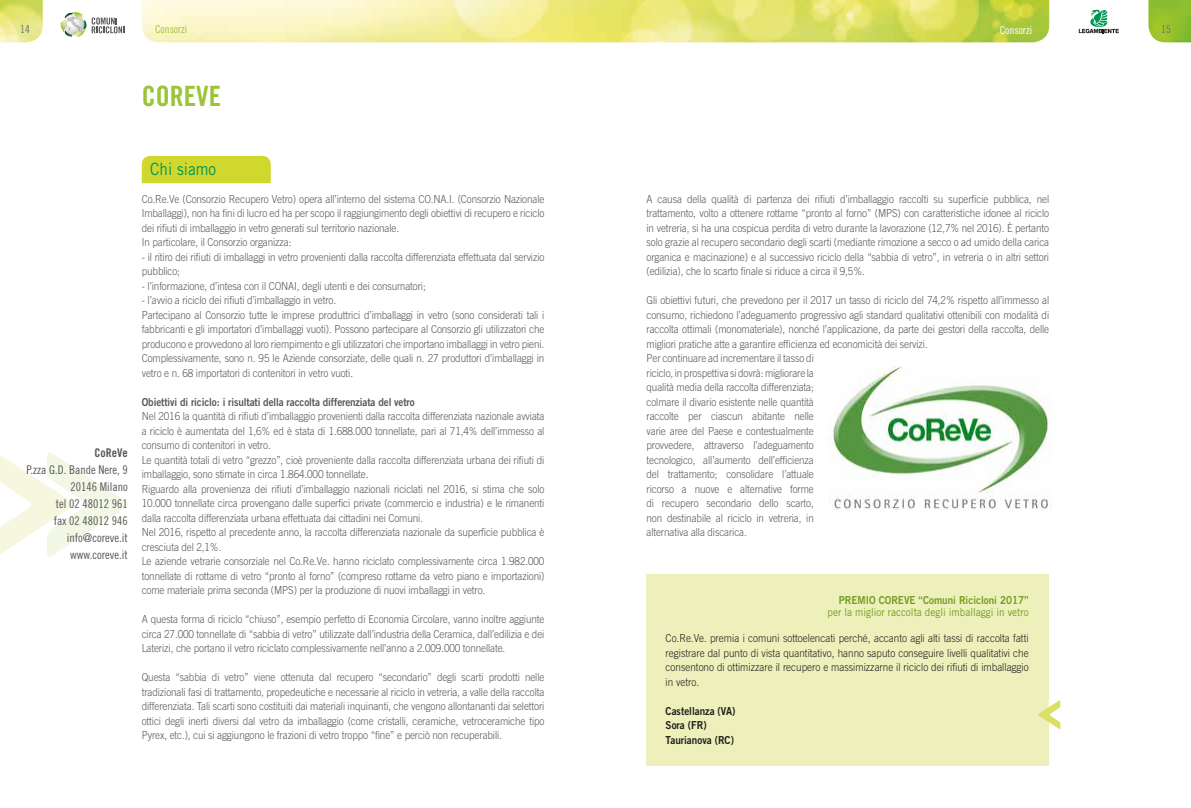
<style>
.page{position:relative;width:1191px;height:808px;background:#fff}
.page>*{position:absolute;margin:0;border:0;box-sizing:border-box;transform-origin:0 0}
.t1{font:28px "Trade Gothic Bold Cond Twenty";color:#9bc438}
.t2{font:17px "Trade Gothic";color:#009454;scale:.9 1}
.t3{font:12px/17px "Trade Gothic Cond Eighteen";color:#575756;text-align:right}
.t4{font:12px "Trade Gothic Bold Cond Twenty";color:#575756}
.t5{font:300 11px/14.5px "Trade Gothic";letter-spacing:-.01em;color:#575756;scale:.9 1}
.t6{font:300 11px/14.5px "Trade Gothic";color:#1d1d1b;text-align:justify;scale:.9 1}
.t7{font:11px "Trade Gothic Bold Two";letter-spacing:-.01em;color:#575756;scale:.9 1}
.t8{font:11px "Trade Gothic";color:#729d22;scale:.9 1}
.t9{font:11px/14.5px "Trade Gothic Bold Two";color:#1d1d1b;scale:.9 1}
.t10{font:11px "Trade Gothic Bold Two";color:#729d22;scale:.9 1}
.t11{font:11px "Trade Gothic Cond Eighteen";color:#9bc438}
.t12{font:11px "Trade Gothic Cond Eighteen";color:#fff}
.t13{font:11px "Trade Gothic Cond Eighteen";color:#70706f}
</style>
<div class="page">
<img style="left:142px;top:0;width:907px;height:42px">
<img style="left:1148px;top:0;width:43px;height:42px">
<img style="left:0;top:0;width:43px;height:42px">
<svg style="left:1078px;top:10px;width:40px;height:23px"></svg>
<svg style="left:60px;top:12px;width:64px;height:25px"></svg>
<div style="left:646px;top:574px;width:403px;height:191px;background:#edf0bb"></div>
<svg style="left:1038px;top:700px;width:22px;height:30px"></svg>
<div style="left:142px;top:156px;width:129px;height:27px;background:#d1d82d"></div>
<img style="left:828px;top:367px;width:224px;height:143px">
<svg style="left:0;top:452px;width:128px;height:105px"></svg>
<p class="t13" style="left:20px;top:23px;width:11px">14</p>
<p class="t11" style="left:155px;top:23px;width:34px">Consorzi</p>
<p class="t12" style="left:999px;top:24px;width:34px">Consorzi</p>
<p class="t13" style="left:1161px;top:23px;width:11px">15</p>
<h1 class="t1" style="left:142px;top:79px;width:81px">COREVE</h1>
<p class="t4" style="left:94px;top:446px;width:35px">CoReVe</p>
<p class="t3" style="left:26px;top:461px;width:103px">P.zza G.D. Bande Nere, 9<br>20146 Milano<br>tel 02 48012 961<br>fax 02 48012 946 info@coreve.it www.coreve.it</p>
<h2 class="t2" style="left:150px;top:159px;width:75px">Chi siamo</h2>
<p class="t5" style="left:142px;top:191px;width:449px">Co.Re.Ve (Consorzio Recupero Vetro) opera all’interno del sistema CO.NA.I. (Consorzio Nazionale Imballaggi), non ha fini di lucro ed ha per scopo il raggiungimento degli obiettivi di recupero e riciclo dei rifiuti di imballaggio in vetro generati sul territorio nazionale.<br>In particolare, il Consorzio organizza:</p>
<p class="t5" style="left:142px;top:249px;width:449px">- il ritiro dei rifiuti di imballaggi in vetro provenienti dalla raccolta differenziata effettuata dal servizio pubblico;</p>
<p class="t5" style="left:142px;top:278px;width:317px">- l’informazione, d’intesa con il CONAI, degli utenti e dei consumatori;</p>
<p class="t5" style="left:142px;top:293px;width:449px">- l’avvio a riciclo dei rifiuti d’imballaggio in vetro.<br>Partecipano al Consorzio tutte le imprese produttrici d’imballaggi in vetro (sono considerati tali i fabbricanti e gli importatori d’imballaggi vuoti). Possono partecipare al Consorzio gli utilizzatori che producono e provvedono al loro riempimento e gli utilizzatori che importano imballaggi in vetro pieni.<br>Complessivamente, sono n. 95 le Aziende consorziate, delle quali n. 27 produttori d’imballaggi in vetro e n. 68 importatori di contenitori in vetro vuoti.</p>
<p class="t7" style="left:142px;top:395px;width:305px">Obiettivi di riciclo: i risultati della raccolta differenziata del vetro</p>
<p class="t5" style="left:142px;top:409px;width:449px">Nel 2016 la quantità di rifiuti d’imballaggio provenienti dalla raccolta differenziata nazionale avviata a riciclo è aumentata del 1,6% ed è stata di 1.688.000 tonnellate, pari al 71,4% dell’immesso al consumo di contenitori in vetro.<br>Le quantità totali di vetro “grezzo”, cioè proveniente dalla raccolta differenziata urbana dei rifiuti di imballaggio, sono stimate in circa 1.864.000 tonnellate.<br>Riguardo alla provenienza dei rifiuti d’imballaggio nazionali riciclati nel 2016, si stima che solo 10.000 tonnellate circa provengano dalle superfici private (commercio e industria) e le rimanenti dalla raccolta differenziata urbana effettuata dai cittadini nei Comuni.<br>Nel 2016, rispetto al precedente anno, la raccolta differenziata nazionale da superficie pubblica è cresciuta del 2,1%.<br>Le aziende vetrarie consorziale nel Co.Re.Ve. hanno riciclato complessivamente circa 1.982.000 tonnellate di rottame di vetro “pronto al forno” (compreso rottame da vetro piano e importazioni) come materiale prima seconda (MPS) per la produzione di nuovi imballaggi in vetro.</p>
<p class="t5" style="left:142px;top:612px;width:449px;text-align:justify">A questa forma di riciclo “chiuso”, esempio perfetto di Economia Circolare, vanno inoltre aggiunte circa 27.000 tonnellate di “sabbia di vetro” utilizzate dall’industria della Ceramica, dall’edilizia e dei Laterizi, che portano il vetro riciclato complessivamente nell’anno a 2.009.000 tonnellate.</p>
<p class="t5" style="left:142px;top:670px;width:449px;text-align:justify">Questa “sabbia di vetro” viene ottenuta dal recupero “secondario” degli scarti prodotti nelle tradizionali fasi di trattamento, propedeutiche e necessarie al riciclo in vetreria, a valle della raccolta differenziata. Tali scarti sono costituiti dai materiali inquinanti, che vengono allontananti dai selettori ottici degli inerti diversi dal vetro da imballaggio (come cristalli, ceramiche, vetroceramiche tipo Pyrex, etc.), cui si aggiungono le frazioni di vetro troppo “fine” e perciò non recuperabili.</p>
<p class="t5" style="left:646px;top:191px;width:449px;text-align:justify">A causa della qualità di partenza dei rifiuti d’imballaggio raccolti su superficie pubblica, nel trattamento, volto a ottenere rottame “pronto al forno” (MPS) con caratteristiche idonee al riciclo in vetreria, si ha una cospicua perdita di vetro durante la lavorazione (12,7% nel 2016). È pertanto solo grazie al recupero secondario degli scarti (mediante rimozione a secco o ad umido della carica organica e macinazione) e al successivo riciclo della “sabbia di vetro”, in vetreria o in altri settori (edilizia), che lo scarto finale si riduce a circa il 9,5%.</p>
<p class="t5" style="left:646px;top:293px;width:449px">Gli obiettivi futuri, che prevedono per il 2017 un tasso di riciclo del 74,2% rispetto all’immesso al consumo, richiedono l’adeguamento progressivo agli standard qualitativi ottenibili con modalità di raccolta ottimali (monomateriale), nonché l’applicazione, da parte dei gestori della raccolta, delle migliori pratiche atte a garantire efficienza ed economicità dei servizi.<br>Per continuare ad incrementare il tasso di<br>riciclo, in prospettiva si dovrà: migliorare la<br>qualità media della raccolta differenziata;<br>colmare il divario esistente nelle quantità<br>raccolte per ciascun abitante nelle<br>varie aree del Paese e contestualmente<br>provvedere, attraverso l’adeguamento<br>tecnologico, all’aumento dell’efficienza<br>del trattamento; consolidare l’attuale<br>ricorso a nuove e alternative forme<br>di recupero secondario dello scarto,<br>non destinabile al riciclo in vetreria, in<br>alternativa alla discarica.</p>
<p class="t10" style="left:839px;top:593px;width:212px">PREMIO COREVE “Comuni Ricicloni 2017”</p>
<p class="t8" style="left:827px;top:605px;width:225px">per la miglior raccolta degli imballaggi in vetro</p>
<p class="t6" style="left:665px;top:631px;width:405px">Co.Re.Ve. premia i comuni sottoelencati perché, accanto agli alti tassi di raccolta fatti registrare dal punto di vista quantitativo, hanno saputo conseguire livelli qualitativi che consentono di ottimizzare il recupero e massimizzarne il riciclo dei rifiuti di imballaggio in vetro.</p>
<p class="t9" style="left:665px;top:703px;width:79px">Castellanza (VA)<br>Sora (FR)<br>Taurianova (RC)</p>
</div>
